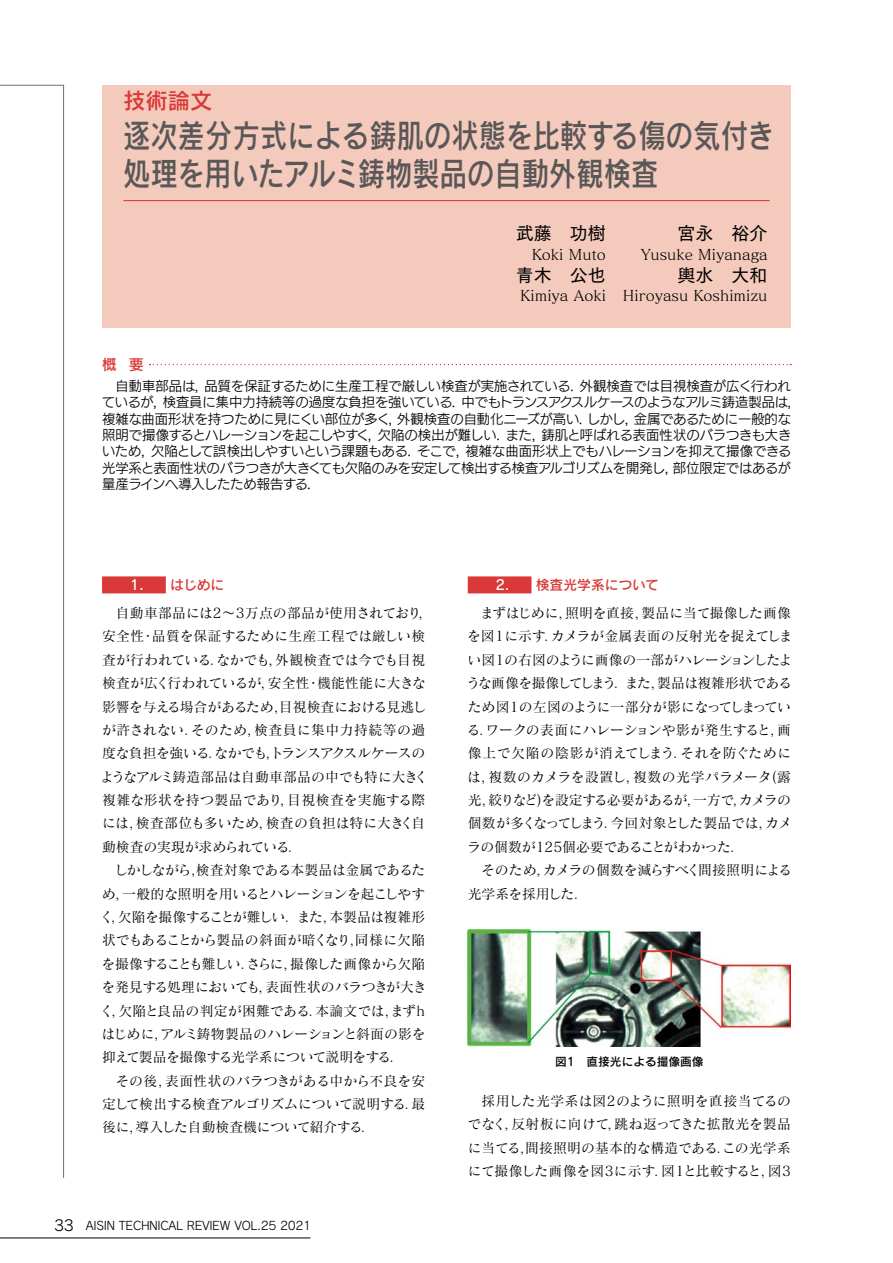
<style>
.page{position:relative;width:893px;height:1263px;background:#fff}
.page>*{position:absolute;margin:0;border:0;box-sizing:border-box;transform-origin:0 0}
.t1{font:33px/38.2px "Rodin Pro N DB";color:#595757;scale:.83 1}
.t2{font:22.35px "Rodin Pro DB";color:#d93938}
.t3{font:18px "Tsuku Go Pro D";color:#000}
.t4{font:14.85px "Matisse Pro N M";color:#000}
.t5{font:14.4px "New Rodin Pro N DB";color:#d93938}
.t6{font:13.8px/23.4px "Matisse Pro M";color:#000;text-align:justify}
.t7{font:13.8px/23.4px "Matisse Pro M";letter-spacing:-.025em;color:#000}
.t8{font:13.8px "Rodin Pro DB";color:#d93938}
.t9{font:13.35px/16.5px "New Rodin Pro M";letter-spacing:-.02em;color:#000;text-align:justify}
.t10{font:11.7px "Rodin Pro M";letter-spacing:-.03em;color:#000}
.t11{font:11.7px "Rodin Pro N DB";color:#000}
.s1{color:#fff}
.s2{font-size:14.85px}
</style>
<div class="page">
<svg style="left:0;top:85px;width:64px;height:1093px"></svg>
<div style="left:102px;top:85px;width:689px;height:242px;background:#f4cabc"></div>
<hr style="left:123px;top:200px;width:647px;height:1px;background:#d93938">
<div style="left:102px;top:576px;width:64px;height:17px;background:#d93938"></div>
<div style="left:468px;top:576px;width:63px;height:17px;background:#d93938"></div>
<img style="left:468px;top:929px;width:323px;height:117px">
<svg style="left:149px;top:364px;width:642px;height:1px"></svg>
<hr style="left:0;top:1237px;width:310px;height:1px;background:#000">
<h2 class="t2" style="left:123px;top:86px;width:91px">技術論文</h2>
<h1 class="t1" style="left:123px;top:115px;width:786px">逐次差分方式による鋳肌の状態を比較する傷の気付き処理を用いたアルミ鋳物製品の自動外観検査</h1>
<h3 class="t3" style="left:516px;top:218px;width:91px">武藤　功樹</h3>
<h3 class="t3" style="left:677px;top:218px;width:91px">宮永　裕介</h3>
<p class="t4" style="left:532px;top:245px;width:76px">Koki Muto</p>
<p class="t4" style="left:641px;top:245px;width:128px">Yusuke Miyanaga</p>
<h3 class="t3" style="left:516px;top:260px;width:91px">青木　公也</h3>
<h3 class="t3" style="left:677px;top:260px;width:91px">輿水　大和</h3>
<p class="t4" style="left:520px;top:286px;width:249px">Kimiya Aoki Hiroyasu Koshimizu</p>
<p class="t5" style="left:102px;top:352px;width:43px">概 要</p>
<p class="t9" style="left:102px;top:376px;width:691px;text-indent:13px">自動車部品は, 品質を保証するために生産工程で厳しい検査が実施されている. 外観検査では目視検査が広く行われているが, 検査員に集中力持続等の過度な負担を強いている. 中でもトランスアクスルケースのようなアルミ鋳造製品は,複雑な曲面形状を持つために見にくい部位が多く, 外観検査の自動化ニーズが高い. しかし, 金属であるために一般的な照明で撮像するとハレーションを起こしやすく, 欠陥の検出が難しい. また, 鋳肌と呼ばれる表面性状のバラつきも大きいため, 欠陥として誤検出しやすいという課題もある. そこで, 複雑な曲面形状上でもハレーションを抑えて撮像できる光学系と表面性状のバラつきが大きくても欠陥のみを安定して検出する検査アルゴリズムを開発し, 部位限定ではあるが量産ラインへ導入したため報告する.</p>
<p class="t8" style="left:130px;top:576px;width:96px"><span class="s1">1.</span> はじめに</p>
<p class="t6" style="left:100px;top:601px;width:333px;text-align:left;text-indent:16px">自動車部品には2～3万点の部品が使用されており，安全性・品質を保証するために生産工程では厳しい検査が行われている．なかでも，外観検査では今でも目視検査が広く行われているが，安全性・機能性能に大きな影響を与える場合があるため,目視検査における見逃しが許されない．そのため，検査員に集中力持続等の過度な負担を強いる．なかでも，トランスアクスルケースのようなアルミ鋳造部品は自動車部品の中でも特に大きく複雑な形状を持つ製品であり，目視検査を実施する際には，検査部位も多いため，検査の負担は特に大きく自動検査の実現が求められている．</p>
<p class="t6" style="left:100px;top:858px;width:328px;text-indent:15px">しかしながら,検査対象である本製品は金属であるため，一般的な照明を用いるとハレーションを起こしやすく，欠陥を撮像することが難しい．また，本製品は複雑形状でもあることから製品の斜面が暗くなり,同様に欠陥を撮像することも難しい．さらに，撮像した画像から欠陥を発見する処理においても，表面性状のバラつきが大きく，欠陥と良品の判定が困難である．本論文では，まずhはじめに，アルミ鋳物製品のハレーションと斜面の影を抑えて製品を撮像する光学系について説明をする．</p>
<p class="t6" style="left:102px;top:1068px;width:325px;text-indent:14px">その後，表面性状のバラつきがある中から不良を安定して検出する検査アルゴリズムについて説明する．最後に，導入した自動検査機について紹介する．</p>
<p class="t10" style="left:54px;top:1218px;width:258px"><span class="s2">33</span> AISIN TECHNICAL REVIEW VOL.25 2021</p>
<p class="t8" style="left:495px;top:576px;width:165px"><span class="s1">2.</span> 検査光学系について</p>
<p class="t6" style="left:466px;top:601px;width:327px;text-indent:14px">まずはじめに，照明を直接，製品に当て撮像した画像を図1に示す．カメラが金属表面の反射光を捉えてしまい図1の右図のように画像の一部がハレーションしたような画像を撮像してしまう．また，製品は複雑形状であるため図1の左図のように一部分が影になってしまっている．ワークの表面にハレーションや影が発生すると，画像上で欠陥の陰影が消えてしまう．それを防ぐためには，複数のカメラを設置し，複数の光学パラメータ(露光，絞りなど)を設定する必要があるが，一方で，カメラの個数が多くなってしまう．今回対象とした製品では，カメラの個数が125個必要であることがわかった．</p>
<p class="t7" style="left:468px;top:858px;width:326px;text-indent:14px">そのため，カメラの個数を減らすべく間接照明による光学系を採用した．</p>
<p class="t11" style="left:555px;top:1053px;width:150px">図1　直接光による撮像画像</p>
<p class="t6" style="left:468px;top:1089px;width:325px;text-indent:14px">採用した光学系は図2のように照明を直接当てるのでなく，反射板に向けて，跳ね返ってきた拡散光を製品に当てる,間接照明の基本的な構造である．この光学系にて撮像した画像を図3に示す．図1と比較すると，図3</p>
</div>
